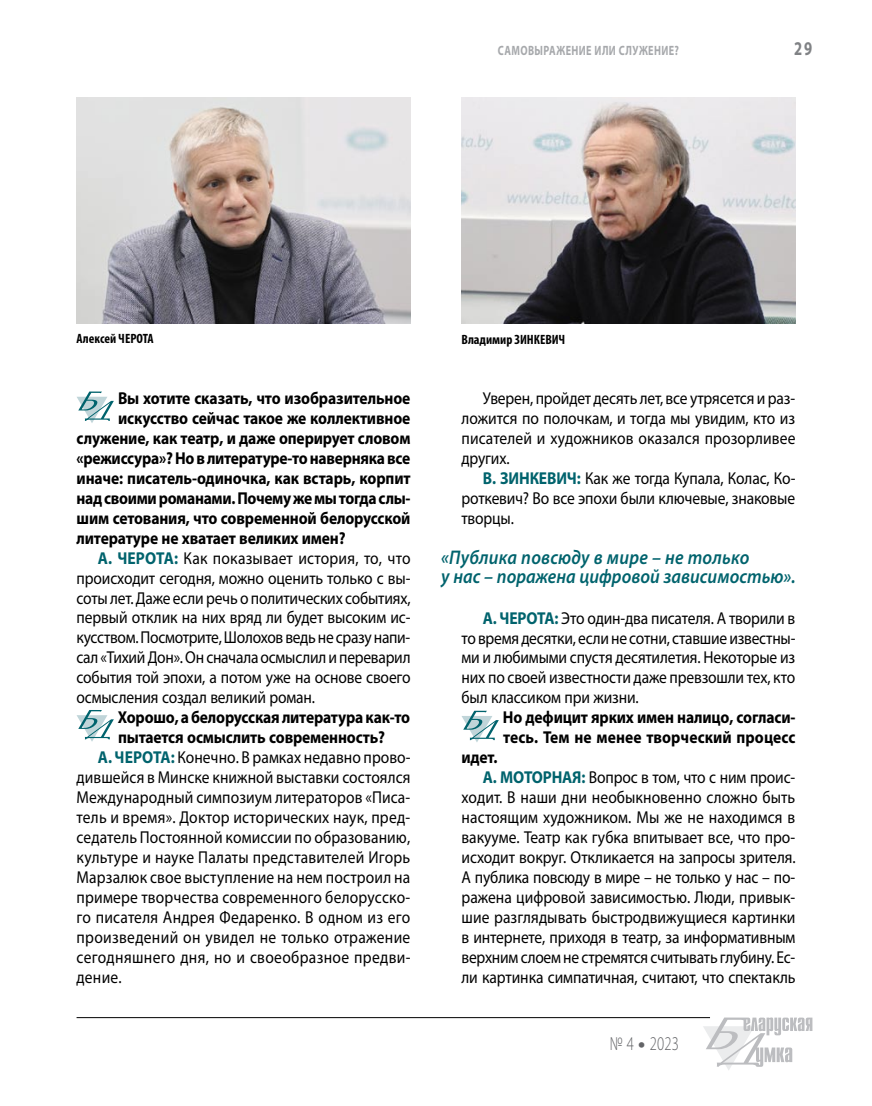
<style>
.page{position:relative;width:872px;height:1106px;background:#fff}
.page>*{position:absolute;margin:0;border:0;box-sizing:border-box;transform-origin:0 0}
.t1{font:italic 600 19.8px/20px "Myriad Pro";letter-spacing:.005em;color:#00636d;scale:.9 1}
.t2{font:300 19.5px "Myriad Pro";color:#636467;scale:.75 1}
.t3{font:700 19.5px "Myriad Pro";color:#808285;scale:.75 1}
.t4{font:17.25px/20px "Myriad Pro";letter-spacing:.005em;color:#000;text-align:justify;scale:.9 1}
.t5{font:700 17.25px/20px "Myriad Pro";letter-spacing:-.01em;color:#000;scale:.9 1}
.t6{font:17.25px "Myriad Pro";letter-spacing:-.02em;color:#000;scale:.9 1}
.t7{font:17.25px "Myriad Pro";letter-spacing:-.015em;color:#000;scale:.9 1}
.t8{font:700 17.25px "Myriad Pro";color:#00636d;scale:.9 1}
.t9{font:700 condensed 13.5px "Myriad Pro";color:#000}
.t10{font:700 13.5px "Myriad Pro";letter-spacing:.135em;color:#a7a9ac;scale:.75 1}
.s1{font-weight:700;color:#00636d}
.s2{font-weight:900}
</style>
<div class="page">
<hr style="left:77px;top:1017px;width:633px;height:1px;background:#000">
<svg style="left:703px;top:1017px;width:109px;height:53px"></svg>
<svg style="left:77px;top:391px;width:37px;height:32px"></svg>
<svg style="left:77px;top:710px;width:37px;height:31px"></svg>
<svg style="left:461px;top:710px;width:38px;height:32px"></svg>
<img style="left:77px;top:97px;width:333px;height:227px">
<img style="left:461px;top:97px;width:334px;height:227px">
<p class="t10" style="left:498px;top:42px;width:243px">Самовыражение или служение?</p>
<p class="t9" style="left:77px;top:330px;width:79px">Алексей ЧЕРОТА</p>
<p class="t9" style="left:461px;top:331px;width:105px">Владимир ЗИНКЕВИЧ</p>
<p class="t3" style="left:794px;top:36px;width:26px">29</p>
<p class="t5" style="left:118px;top:387px;width:326px">Вы хотите сказать, что изобразительное</p>
<p class="t5" style="left:118px;top:407px;width:326px">искусство сейчас такое же коллективное</p>
<p class="t5" style="left:77px;top:427px;width:372px">служение, как театр, и даже оперирует словом</p>
<p class="t5" style="left:77px;top:447px;width:372px">«режиссура»? Но в литературе-то наверняка все</p>
<p class="t5" style="left:77px;top:467px;width:373px">иначе: писатель-одиночка, как встарь, корпит</p>
<p class="t5" style="left:77px;top:487px;width:373px">над своими романами. Почему же мы тогда слы-</p>
<p class="t5" style="left:77px;top:507px;width:372px">шим сетования, что современной белорусской</p>
<p class="t5" style="left:77px;top:527px;width:300px">литературе не хватает великих имен?</p>
<p class="t4" style="left:98px;top:547px;width:349px"><span class="s1">А. ЧЕРОТА:</span> Как показывает история, то, что</p>
<p class="t4" style="left:77px;top:567px;width:372px">происходит сегодня, можно оценить только с вы-</p>
<p class="t4" style="left:77px;top:587px;width:373px">соты лет. Даже если речь о политических событиях,</p>
<p class="t4" style="left:77px;top:607px;width:372px">первый отклик на них вряд ли будет высоким ис-</p>
<p class="t6" style="left:77px;top:627px;width:372px">кусством. Посмотрите, Шолохов ведь не сразу напи-</p>
<p class="t7" style="left:77px;top:647px;width:373px">сал «Тихий Дон». Он сначала осмыслил и переварил</p>
<p class="t4" style="left:77px;top:667px;width:373px">события той эпохи, а потом уже на основе своего</p>
<p class="t4" style="left:77px;top:687px;width:266px">осмысления создал великий роман.</p>
<p class="t5" style="left:118px;top:707px;width:326px">Хорошо, а белорусская литература как-то</p>
<p class="t5" style="left:118px;top:726px;width:298px">пытается осмыслить современность?</p>
<p class="t4" style="left:98px;top:747px;width:349px"><span class="s1">А. ЧЕРОТА:</span> Конечно. В рамках недавно прово-</p>
<p class="t4" style="left:77px;top:767px;width:372px">дившейся в Минске книжной выставки состоялся</p>
<p class="t4" style="left:77px;top:787px;width:372px">Международный симпозиум литераторов «Писа-</p>
<p class="t4" style="left:77px;top:807px;width:372px">тель и время». Доктор исторических наук, пред-</p>
<p class="t4" style="left:77px;top:827px;width:372px">седатель Постоянной комиссии по образованию,</p>
<p class="t4" style="left:77px;top:847px;width:372px">культуре и науке Палаты представителей Игорь</p>
<p class="t4" style="left:77px;top:866px;width:372px">Марзалюк свое выступление на нем построил на</p>
<p class="t4" style="left:77px;top:886px;width:372px">примере творчества современного белорусско-</p>
<p class="t4" style="left:77px;top:906px;width:372px">го писателя Андрея Федаренко. В одном из его</p>
<p class="t4" style="left:77px;top:926px;width:372px">произведений он увидел не только отражение</p>
<p class="t4" style="left:77px;top:946px;width:372px">сегодняшнего дня, но и своеобразное предви-</p>
<p class="t4" style="left:77px;top:966px;width:52px">дение.</p>
<p class="t4" style="left:461px;top:388px;width:372px;text-indent:21px">Уверен, пройдет десять лет, все утрясется и раз&shy;ложится по полочкам, и тогда мы увидим, кто из писателей и художников оказался прозорливее других.</p>
<p class="t4" style="left:461px;top:468px;width:372px;text-indent:21px"><span class="s1">В. ЗИН КЕВИ Ч:</span> Как же тогда Купала, Колас, Ко&shy;роткевич? Во все эпохи были ключевые, знаковые творцы.</p>
<p class="t1" style="left:441px;top:546px;width:395px">«Публика повсюду в мире – не только<br>у нас – поражена цифровой зависимостью».</p>
<p class="t4" style="left:461px;top:607px;width:372px;text-indent:21px"><span class="s1">А. ЧЕРОТА:</span> Это один-два писателя. А творили в то время десятки, если не сотни, ставшие известны&shy;ми и любимыми спустя десятилетия. Некоторые из них по своей известности даже превзошли тех, кто был классиком при жизни.</p>
<p class="t5" style="left:503px;top:707px;width:327px">Но дефицит ярких имен налицо, согласи&shy;тесь. Тем не менее творческий процесс</p>
<p class="t5" style="left:461px;top:746px;width:41px">идет.</p>
<p class="t8" style="left:483px;top:766px;width:67px">А. МОТОРНА</p>
<p class="t4" style="left:461px;top:767px;width:373px;text-indent:111px"><span class="s1">Я:</span> Вопрос в том, что с ним проис&shy;ходит. В наши дни необыкновенно сложно быть настоящим художником. Мы же не находимся в вакууме. Театр как губка впитывает все, что про&shy;исходит вокруг. Откликается на запросы зрителя.<br>А публика повсюду в мире – не только у нас – по&shy;ражена цифровой зависимостью. Люди, привык&shy;шие разглядывать быстродвижущиеся картинки в интернете, приходя в театр, за информативным верхним слоем не стремятся считывать глубину. Ес&shy;ли картинка симпатичная, считают, что спектакль</p>
<p class="t2" style="left:609px;top:1032px;width:94px">№ 4 <span class="s2">•</span> 2023</p>
</div>
